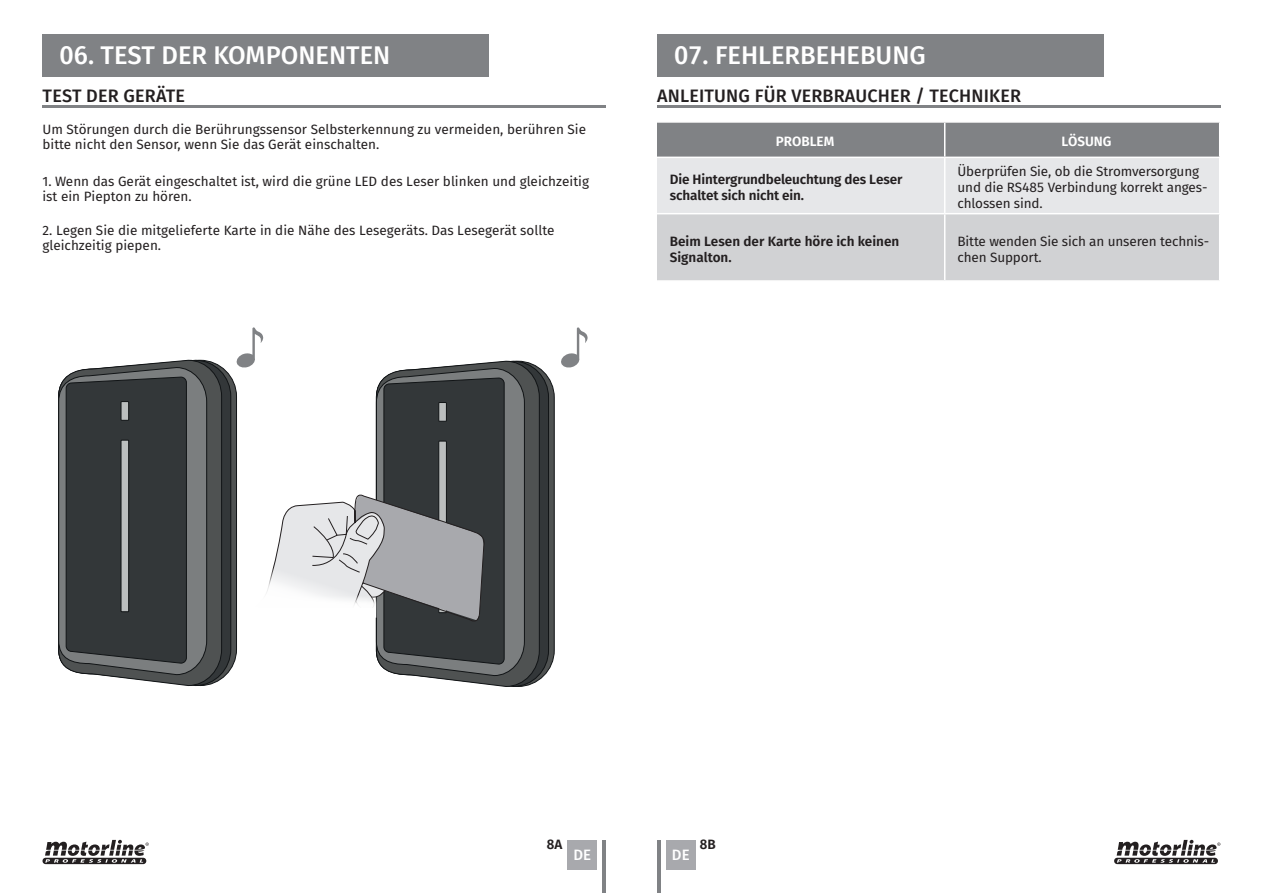
<style>
.page{position:relative;width:1263px;height:893px;background:#fff}
.page>*{position:absolute;margin:0;border:0;box-sizing:border-box;transform-origin:0 0}
.legenda{font:500 25.5px "Fira Sans";color:#fff}
.legenda-2{font:500 18px "Fira Sans";letter-spacing:.01em;color:#231f20}
.t1{font:500 15px "Fira Sans";color:#fff}
.legenda-3{font:13.5px/15px "Fira Sans";color:#231f20}
.Paragraph_Style_2{font:13.5px/16.2px "Fira Sans";letter-spacing:-.01em;color:#231f20}
.Paragraph_Style_2-2{font:600 13.5px/16.2px "Fira Sans";letter-spacing:-.01em;color:#231f20}
.Paragraph_Style_2-3{font:600 13.5px "Fira Sans";color:#fff}
</style>
<div class="page">
<div style="left:657px;top:34px;width:446px;height:43px;background:#808285"></div>
<div style="left:43px;top:34px;width:446px;height:43px;background:#808285"></div>
<hr style="left:43px;top:105px;width:563px;height:3px;background:#808285">
<hr style="left:657px;top:105px;width:563px;height:3px;background:#808285">
<div style="left:666px;top:840px;width:30px;height:29px;background:#a8a9ad"></div>
<div style="left:567px;top:840px;width:30px;height:29px;background:#a8a9ad"></div>
<hr style="left:603px;top:840px;width:3px;height:53px;background:#808285">
<hr style="left:657px;top:840px;width:3px;height:53px;background:#808285">
<svg style="left:549px;top:378px;width:6px;height:292px;background:#505353"></svg>
<svg style="left:540px;top:368px;width:9px;height:312px;background:#363a3b"></svg>
<svg style="left:416px;top:361px;width:124px;height:326px;background:#5f6262"></svg>
<svg style="left:380px;top:368px;width:145px;height:308px;background:#727475"></svg>
<svg style="left:237px;top:327px;width:27px;height:41px"></svg>
<svg style="left:561px;top:327px;width:27px;height:41px"></svg>
<svg style="left:98px;top:360px;width:124px;height:326px"></svg>
<svg style="left:58px;top:367px;width:149px;height:308px;background:#696c6c"></svg>
<svg style="left:66px;top:376px;width:439px;height:289px"></svg>
<div style="left:121px;top:402px;width:8px;height:18px;background:#bbbebe"></div>
<div style="left:121px;top:401px;width:8px;height:20px;border:1px solid #111416"></div>
<div style="left:121px;top:440px;width:8px;height:172px;background:#bbbebe"></div>
<div style="left:121px;top:440px;width:8px;height:172px;border:1px solid #111416"></div>
<svg style="left:1114px;top:840px;width:106px;height:24px"></svg>
<svg style="left:43px;top:840px;width:106px;height:24px"></svg>
<svg style="left:657px;top:123px;width:562px;height:157px;background:#c7c8ca"></svg>
<hr style="left:944px;top:123px;width:1px;height:34px;background:#fff">
<hr style="left:657px;top:157px;width:288px;height:1px;background:#fff">
<hr style="left:945px;top:157px;width:275px;height:1px;background:#fff">
<hr style="left:944px;top:158px;width:1px;height:55px;background:#fff">
<hr style="left:657px;top:213px;width:288px;height:1px;background:#fff">
<hr style="left:945px;top:213px;width:275px;height:1px;background:#fff">
<hr style="left:944px;top:214px;width:1px;height:66px;background:#fff">
<p class="legenda" style="left:60px;top:35px;width:332px">06. TEST DER KOMPONENTEN</p>
<p class="legenda" style="left:674px;top:35px;width:253px">07. FEHLERBEHEBUNG</p>
<p class="legenda-2" style="left:43px;top:81px;width:144px">TEST DER GERÄTE</p>
<p class="legenda-2" style="left:657px;top:81px;width:366px">ANLEITUNG FÜR VERBRAUCHER / TECHNIKER</p>
<p class="legenda-3" style="left:43px;top:121px;width:545px">Um Störungen durch die Berührungssensor Selbsterkennung zu vermeiden, berühren Sie bitte nicht den Sensor, wenn Sie das Gerät einschalten.</p>
<p class="legenda-3" style="left:43px;top:174px;width:548px">1. Wenn das Gerät eingeschaltet ist, wird die grüne LED des Leser blinken und gleichzeitig ist ein Piepton zu hören.</p>
<p class="legenda-3" style="left:43px;top:223px;width:513px">2. Legen Sie die mitgelieferte Karte in die Nähe des Lesegeräts. Das Lesegerät sollte gleichzeitig piepen.</p>
<p class="Paragraph_Style_2-3" style="left:776px;top:130px;width:60px">PROBLEM</p>
<p class="Paragraph_Style_2-3" style="left:1061px;top:130px;width:52px">LÖSUNG</p>
<p class="Paragraph_Style_2-2" style="left:670px;top:170px;width:234px">Die Hintergrundbeleuchtung des Leser schaltet sich nicht ein.</p>
<p class="Paragraph_Style_2" style="left:957px;top:162px;width:251px">Überprüfen Sie, ob die Stromversorgung und die RS485 Verbindung korrekt anges&shy;chlossen sind.</p>
<p class="Paragraph_Style_2-2" style="left:670px;top:232px;width:231px">Beim Lesen der Karte höre ich keinen<br>Signalton.</p>
<p class="Paragraph_Style_2" style="left:957px;top:232px;width:253px">Bitte wenden Sie sich an unseren technis&shy;chen Support.</p>
<p class="Paragraph_Style_2-2" style="left:547px;top:836px;width:17px">8A</p>
<p class="Paragraph_Style_2-2" style="left:700px;top:836px;width:17px">8B</p>
<p class="t1" style="left:573px;top:842px;width:19px">DE</p>
<p class="t1" style="left:672px;top:842px;width:19px">DE</p>
</div>
